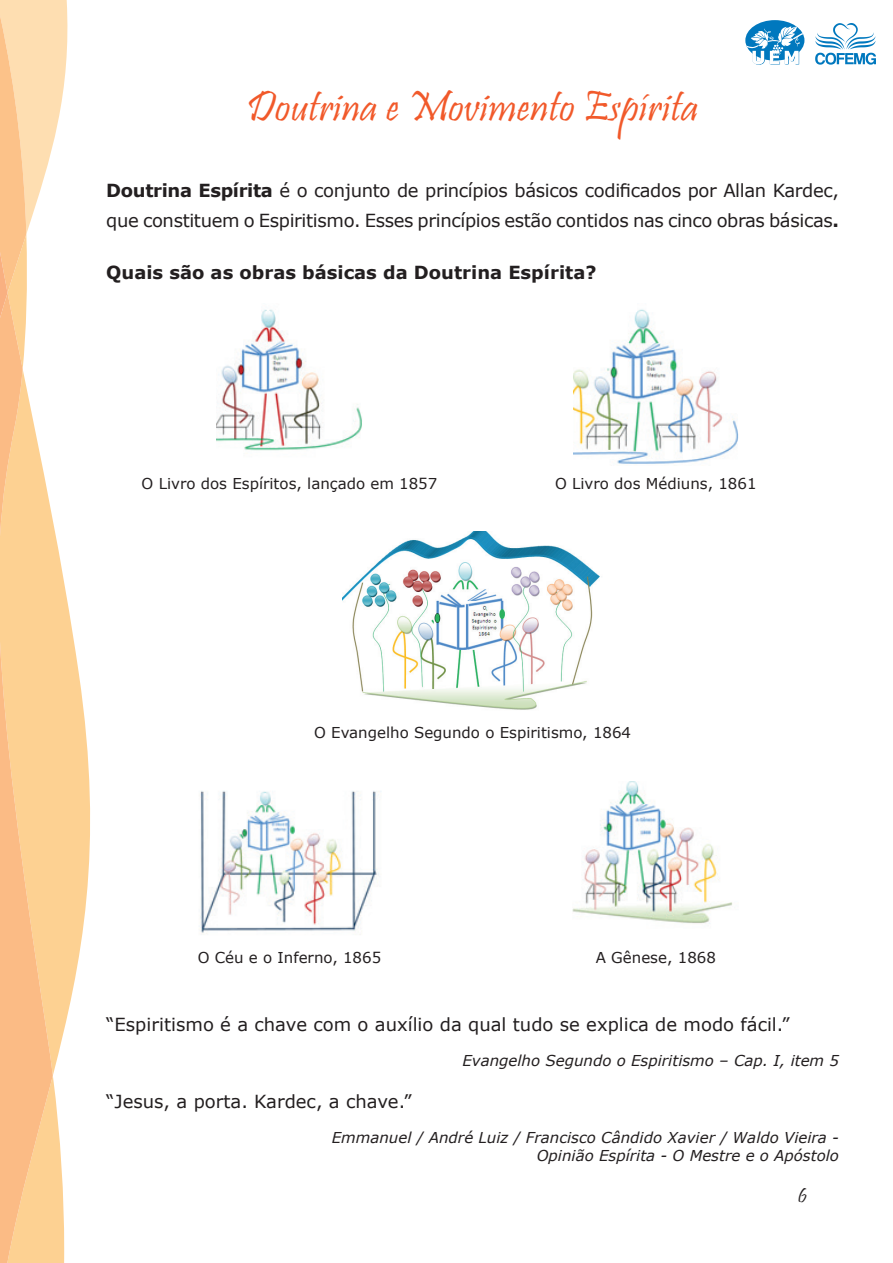
<style>
.page{position:relative;width:893px;height:1263px;background:#fff}
.page>*{position:absolute;margin:0;border:0;box-sizing:border-box;transform-origin:0 0}
.t1{font:43.5px "Pristina";letter-spacing:.01em;color:#f1592a}
.t2{font:19.5px "Pristina";color:#231f20}
.t3{font:18px/30px "Verdana";letter-spacing:-.02em;color:#231f20}
.t4{font:18px "Verdana";color:#231f20}
.t5{font:700 18px "Verdana";color:#231f20}
.t6{font:italic 15px/18px "Verdana";color:#231f20;text-align:right}
.t7{font:15px "Verdana";color:#231f20}
.s1{font-weight:700}
</style>
<div class="page">
<svg style="left:64px;top:582px;width:26px;height:448px;fill:#fdd192"></svg>
<svg style="left:53px;top:522px;width:11px;height:741px;background:#fdd7a2"></svg>
<svg style="left:0;top:318px;width:53px;height:945px;background:#fccc95"></svg>
<svg style="left:0;top:0;width:67px;height:318px"></svg>
<svg style="left:815px;top:23px;width:61px;height:42px"></svg>
<svg style="left:745px;top:20px;width:59px;height:45px"></svg>
<img style="left:216px;top:309px;width:146px;height:142px">
<img style="left:573px;top:309px;width:165px;height:155px">
<img style="left:342px;top:531px;width:258px;height:179px">
<img style="left:200px;top:791px;width:181px;height:144px">
<img style="left:572px;top:781px;width:161px;height:143px">
<h1 class="t1" style="left:247px;top:83px;width:453px">Doutrina e Movimento Espírita</h1>
<p class="t3" style="left:106px;top:176px;width:734px"><span class="s1">Doutrina Espírita</span> é o conjunto de princípios básicos codificados por Allan Kardec, que constituem o Espiritismo. Esses princípios estão contidos nas cinco obras básicas<span class="s1">.</span></p>
<p class="t5" style="left:106px;top:259px;width:492px">Quais são as obras básicas da Doutrina Espírita?</p>
<p class="t7" style="left:142px;top:473px;width:297px">O Livro dos Espíritos, lançado em 1857</p>
<p class="t7" style="left:555px;top:473px;width:203px">O Livro dos Médiuns, 1861</p>
<p class="t7" style="left:314px;top:722px;width:319px">O Evangelho Segundo o Espiritismo, 1864</p>
<p class="t7" style="left:198px;top:947px;width:185px">O Céu e o Inferno, 1865</p>
<p class="t7" style="left:596px;top:947px;width:122px">A Gênese, 1868</p>
<p class="t4" style="left:106px;top:1012px;width:685px">“Espiritismo é a chave com o auxílio da qual tudo se explica de modo fácil.”</p>
<p class="t6" style="left:462px;top:1052px;width:378px">Evangelho Segundo o Espiritismo – Cap. I, item 5</p>
<p class="t4" style="left:106px;top:1089px;width:307px">“Jesus, a porta. Kardec, a chave.”</p>
<p class="t6" style="left:332px;top:1129px;width:509px">Emmanuel / André Luiz / Francisco Cândido Xavier / Waldo Vieira -<br>Opinião Espírita - O Mestre e o Apóstolo</p>
<p class="t2" style="left:798px;top:1185px;width:10px">6</p>
</div>
